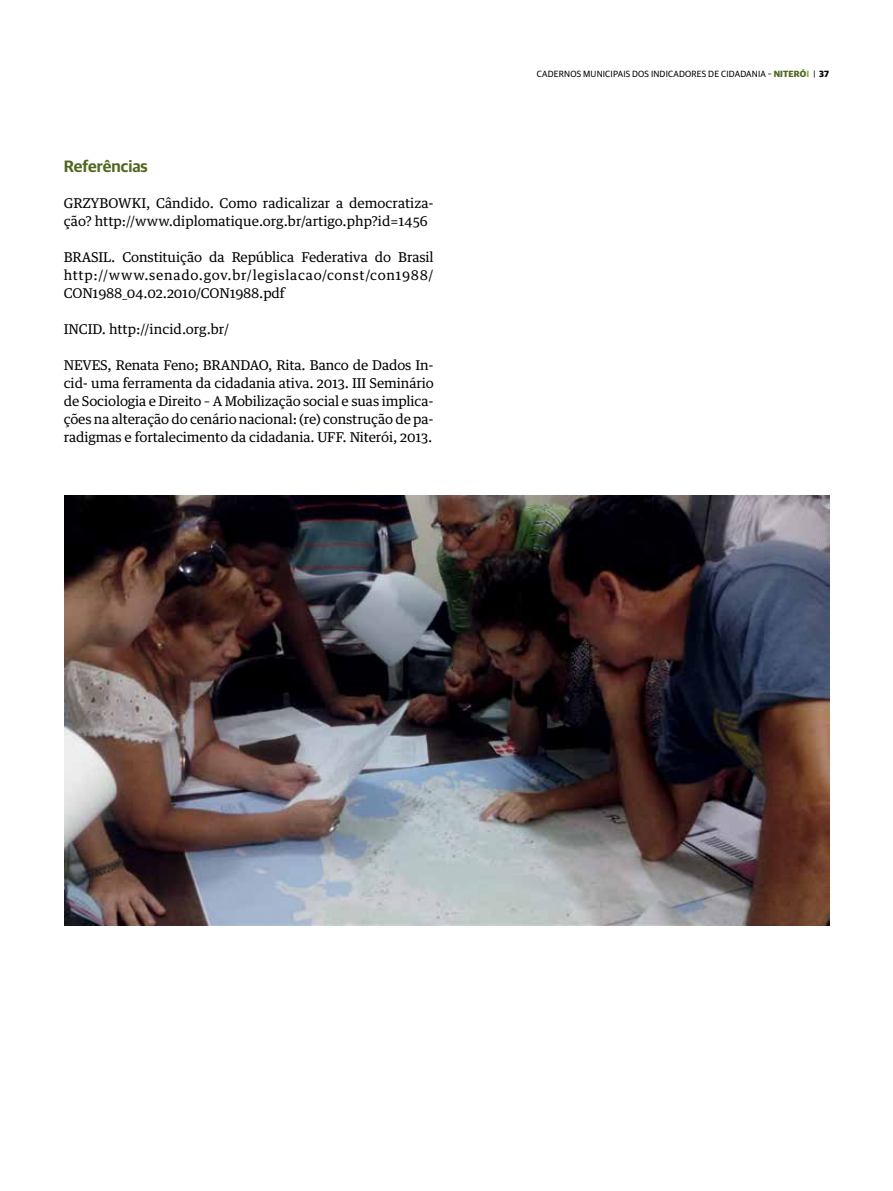
<style>
.page{position:relative;width:893px;height:1191px;background:#fff}
.page>*{position:absolute;margin:0;border:0;box-sizing:border-box;transform-origin:0 0}
.t1{font:600 16.5px "Guardian Sans";color:#4f681e}
.t2{font:13.5px/18px "Guardian Text Egyp";color:#000;text-align:justify}
.t3{font:9px "Guardian Sans";letter-spacing:.02em;color:#000}
.s1{font-weight:700;color:#4f681e}
.s2{font-weight:700;color:#90b03e}
.s3{font-weight:700}
</style>
<div class="page">
<img style="left:64px;top:495px;width:765px;height:430px">
<p class="t1" style="left:64px;top:154px;width:86px">Referências</p>
<p class="t2" style="left:64px;top:193px;width:371px">GRZYBOWKI, Cândido. Como radicalizar a democratiza&shy;ção? http://www.diplomatique.org.br/artigo.php?id=1456</p>
<p class="t2" style="left:64px;top:247px;width:371px">BRASIL. Constituição da República Federativa do Brasil http://www.senado.gov.br/legislacao/const/con1988/ CON1988_04.02.2010/CON1988.pdf</p>
<p class="t2" style="left:64px;top:319px;width:167px">INCID. http://incid.org.br/</p>
<p class="t2" style="left:64px;top:355px;width:371px">NEVES, Renata Feno; BRANDAO, Rita. Banco de Dados In&shy;cid- uma ferramenta da cidadania ativa. 2013. III Seminário de Sociologia e Direito – A Mobilização social e suas implica&shy;ções na alteração do cenário nacional: (re) construção de pa&shy;radigmas e fortalecimento da cidadania. UFF. Niterói, 2013.</p>
<p class="t3" style="left:537px;top:67px;width:294px">CADERNOS MUNICIPAIS DOS I NDICADORES DE CIDADANIA – <span class="s1">NITERÓ</span><span class="s2">I</span> | <span class="s3">37</span></p>
</div>
